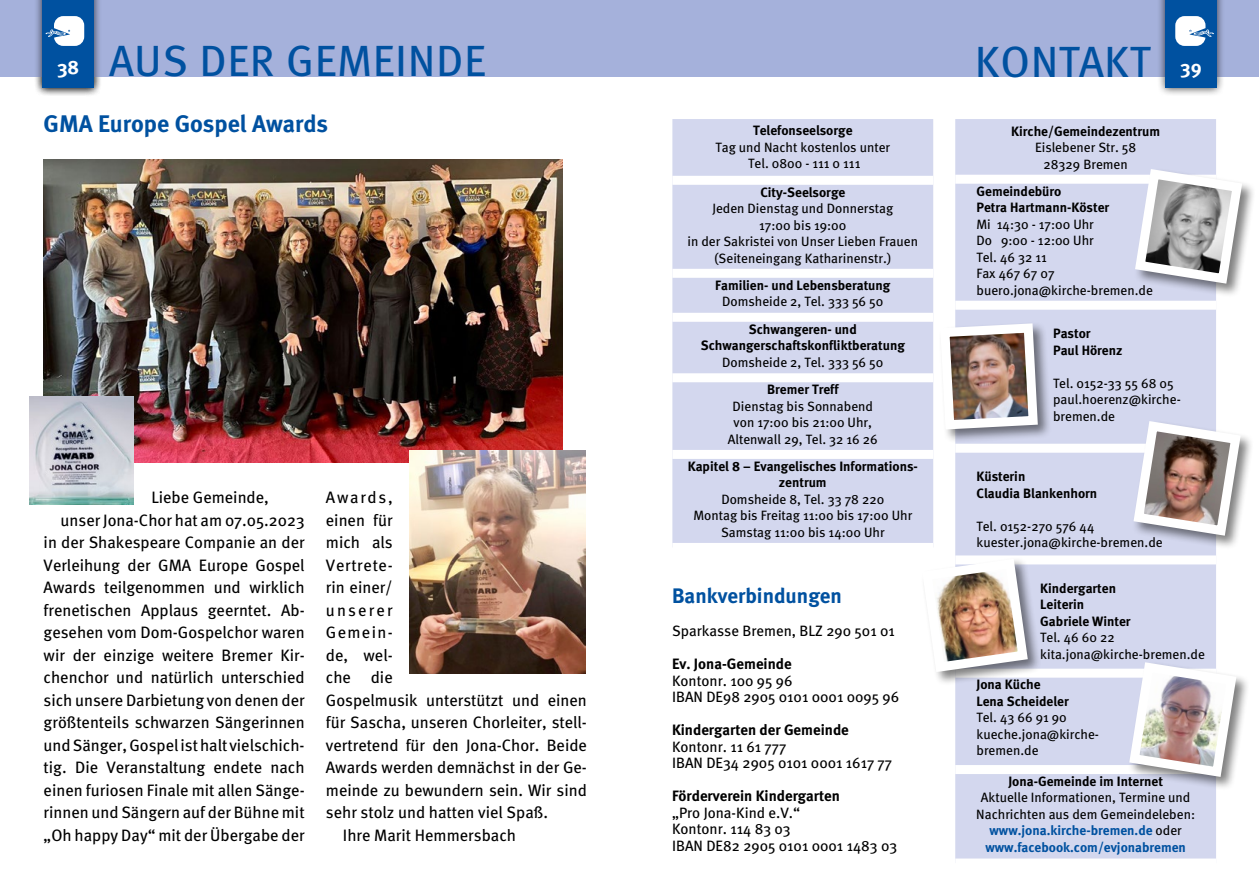
<style>
.page{position:relative;width:1259px;height:893px;background:#fff}
.page>*{position:absolute;margin:0;border:0;box-sizing:border-box;transform-origin:0 0}
.t1{font:43.65px "Meta Book CE Caps";color:#0051a0}
.t2{font:24px "Meta Bold CE";color:#0051a0}
.t3{font:21px "Meta Bold CE";color:#0051a0}
.t4{font:19.5px "Meta Bold CE";color:#fff}
.t5{font:16.5px "Meta Book CE";color:#000}
.t6{font:16.5px "Meta Book CE";letter-spacing:.04em;color:#000}
.t7{font:16.5px "Meta Book CE";letter-spacing:.13em;color:#000}
.t8{font:15px/16.5px "Meta Book CE";color:#000}
.t9{font:15px "Meta Bold CE";color:#000}
.t10{font:13.5px/16.5px "Meta Book CE";color:#000;text-align:center}
.t11{font:13.5px/16.5px "Meta Bold CE";color:#000}
.t12{font:13.5px/16.5px "Meta Bold CE";color:#0051a0;text-align:center}
.s1{font-family:"Meta Book CE";color:#000}
</style>
<div class="page">
<div style="left:629px;top:0;width:630px;height:77px;background:#a5b1db"></div>
<div style="left:1156px;top:0;width:69px;height:97px;background:#000;opacity:.75"></div>
<div style="left:1165px;top:0;width:51px;height:88px;background:#0051a0"></div>
<svg style="left:1175px;top:16px;width:39px;height:30px"></svg>
<div style="left:0;top:0;width:629px;height:77px;background:#a5b1db"></div>
<div style="left:34px;top:0;width:68px;height:97px;background:#000;opacity:.75"></div>
<div style="left:43px;top:0;width:51px;height:88px;background:#0051a0"></div>
<svg style="left:46px;top:16px;width:38px;height:30px"></svg>
<div style="left:672px;top:119px;width:261px;height:424px;background:#d3d7ee"></div>
<div style="left:672px;top:176px;width:261px;height:9px;background:#fff"></div>
<div style="left:672px;top:269px;width:261px;height:9px;background:#fff"></div>
<div style="left:672px;top:313px;width:261px;height:9px;background:#fff"></div>
<div style="left:672px;top:373px;width:261px;height:9px;background:#fff"></div>
<div style="left:672px;top:450px;width:261px;height:9px;background:#fff"></div>
<div style="left:955px;top:119px;width:261px;height:739px;background:#d3d7ee"></div>
<div style="left:955px;top:175px;width:261px;height:9px;background:#fff"></div>
<div style="left:955px;top:301px;width:261px;height:9px;background:#fff"></div>
<div style="left:955px;top:444px;width:261px;height:9px;background:#fff"></div>
<div style="left:955px;top:555px;width:261px;height:9px;background:#fff"></div>
<div style="left:955px;top:669px;width:261px;height:9px;background:#fff"></div>
<div style="left:955px;top:765px;width:261px;height:9px;background:#fff"></div>
<div style="left:1131px;top:419px;width:123px;height:131px;background:#000;opacity:.5"></div>
<svg style="left:1128px;top:416px;width:117px;height:125px"></svg>
<div style="left:1127px;top:660px;width:123px;height:131px;background:#000;opacity:.5"></div>
<img style="left:1124px;top:657px;width:117px;height:125px">
<div style="left:920px;top:557px;width:121px;height:129px;background:#000;opacity:.5"></div>
<img style="left:920px;top:554px;width:113px;height:123px">
<div style="left:938px;top:321px;width:114px;height:123px;background:#000;opacity:.5"></div>
<img style="left:938px;top:319px;width:104px;height:115px">
<div style="left:1133px;top:167px;width:123px;height:131px;background:#000;opacity:.5"></div>
<svg style="left:1130px;top:164px;width:117px;height:125px"></svg>
<img style="left:44px;top:159px;width:519px;height:303px">
<img style="left:410px;top:450px;width:175px;height:224px">
<img style="left:29px;top:397px;width:104px;height:107px">
<p class="t4" style="left:57px;top:55px;width:24px">38</p>
<h1 class="t1" style="left:109px;top:23px;width:379px">AUS DER GEMEINDE</h1>
<h1 class="t1" style="left:974px;top:35px;width:177px">KONTAKT</h1>
<p class="t4" style="left:1180px;top:55px;width:23px">39</p>
<h2 class="t2" style="left:44px;top:108px;width:286px">GMA Europe Gospel Awards</h2>
<p class="t5" style="left:151px;top:487px;width:119px">Liebe Gemeinde,</p>
<p class="t5" style="left:61px;top:510px;width:245px">unser Jona-Chor hat am 07.05.2023</p>
<p class="t5" style="left:44px;top:532px;width:262px">in der Shakespeare Companie an der</p>
<p class="t5" style="left:44px;top:555px;width:262px">Verleihung der GMA Europe Gospel</p>
<p class="t5" style="left:44px;top:577px;width:262px">Awards teilgenommen und wirklich</p>
<p class="t5" style="left:44px;top:600px;width:262px">frenetischen Applaus geerntet. Ab-</p>
<p class="t5" style="left:44px;top:622px;width:262px">gesehen vom Dom-Gospelchor waren</p>
<p class="t5" style="left:44px;top:645px;width:262px">wir der einzige weitere Bremer Kir-</p>
<p class="t5" style="left:44px;top:667px;width:262px">chenchor und natürlich unterschied</p>
<p class="t5" style="left:44px;top:690px;width:262px">sich unsere Darbietung von denen der</p>
<p class="t5" style="left:44px;top:712px;width:262px">größtenteils schwarzen Sängerinnen</p>
<p class="t5" style="left:44px;top:735px;width:262px">und Sänger, Gospel ist halt vielschich-</p>
<p class="t5" style="left:44px;top:757px;width:262px">tig. Die Veranstaltung endete nach</p>
<p class="t5" style="left:44px;top:780px;width:262px">einen furiosen Finale mit allen Sänge-</p>
<p class="t5" style="left:44px;top:802px;width:262px">rinnen und Sängern auf der Bühne mit</p>
<p class="t5" style="left:44px;top:825px;width:262px">„Oh happy Day“ mit der Übergabe der</p>
<p class="t5" style="left:326px;top:487px;width:68px">Awards,</p>
<p class="t5" style="left:326px;top:510px;width:68px">einen für</p>
<p class="t5" style="left:326px;top:532px;width:68px">mich als</p>
<p class="t6" style="left:326px;top:555px;width:68px">Vertrete-</p>
<p class="t5" style="left:326px;top:577px;width:68px">rin einer/</p>
<p class="t7" style="left:326px;top:600px;width:68px">unserer</p>
<p class="t5" style="left:326px;top:622px;width:68px">Gemein-</p>
<p class="t5" style="left:326px;top:645px;width:68px">de, wel-</p>
<p class="t5" style="left:326px;top:667px;width:68px">che die</p>
<p class="t5" style="left:326px;top:690px;width:262px">Gospelmusik unterstützt und einen</p>
<p class="t5" style="left:326px;top:712px;width:262px">für Sascha, unseren Chorleiter, stell-</p>
<p class="t5" style="left:326px;top:735px;width:262px">vertretend für den Jona-Chor. Beide</p>
<p class="t5" style="left:326px;top:757px;width:262px">Awards werden demnächst in der Ge-</p>
<p class="t5" style="left:326px;top:780px;width:262px">meinde zu bewundern sein. Wir sind</p>
<p class="t5" style="left:326px;top:802px;width:224px">sehr stolz und hatten viel Spaß.</p>
<p class="t5" style="left:343px;top:825px;width:175px">Ihre Marit Hemmersbach</p>
<p class="t11" style="left:753px;top:123px;width:101px">Telefonseelsorge</p>
<p class="t10" style="left:715px;top:139px;width:176px">Tag und Nacht kostenlos unter<br>Tel. 0800 - 111 0 111</p>
<p class="t11" style="left:760px;top:184px;width:86px">City-Seelsorge</p>
<p class="t10" style="left:687px;top:200px;width:232px">Jeden Dienstag und Donnerstag<br>17:00 bis 19:00<br>in der Sakristei von Unser Lieben Frauen (Seiteneingang Katharinenstr.)</p>
<p class="t11" style="left:715px;top:277px;width:177px">Familien- und Lebensberatung</p>
<p class="t10" style="left:722px;top:293px;width:163px">Domsheide 2, Tel. 333 56 50</p>
<p class="t11" style="left:701px;top:321px;width:205px;text-align:center">Schwangeren- und<br>Schwangerschaftskonfliktberatung</p>
<p class="t10" style="left:722px;top:354px;width:163px">Domsheide 2, Tel. 333 56 50</p>
<p class="t11" style="left:767px;top:381px;width:73px">Bremer Treff</p>
<p class="t10" style="left:728px;top:398px;width:151px">Dienstag bis Sonnabend von 17:00 bis 21:00 Uhr,<br>Altenwall 29, Tel. 32 16 26</p>
<p class="t11" style="left:688px;top:458px;width:232px;text-align:center">Kapitel 8 – Evangelisches Informations&shy;zentrum</p>
<p class="t10" style="left:693px;top:491px;width:220px">Domsheide 8, Tel. 33 78 220<br>Montag bis Freitag 11:00 bis 17:00 Uhr<br>Samstag 11:00 bis 14:00 Uhr</p>
<p class="t3" style="left:672px;top:583px;width:171px">Bankverbindungen</p>
<p class="t8" style="left:672px;top:623px;width:224px">Sparkasse Bremen, BLZ 290 501 01</p>
<p class="t9" style="left:672px;top:655px;width:121px">Ev. Jona-Gemeinde</p>
<p class="t8" style="left:672px;top:673px;width:229px">Kontonr. 100 95 96<br>IBAN DE98 2905 0101 0001 0095 96</p>
<p class="t9" style="left:672px;top:721px;width:178px">Kindergarten der Gemeinde</p>
<p class="t8" style="left:672px;top:739px;width:221px">Kontonr. 11 61 777<br>IBAN DE34 2905 0101 0001 1617 77</p>
<p class="t9" style="left:672px;top:787px;width:169px">Förderverein Kindergarten</p>
<p class="t8" style="left:672px;top:805px;width:227px">„Pro Jona-Kind e.V.“<br>Kontonr. 114 83 03<br>IBAN DE82 2905 0101 0001 1483 03</p>
<p class="t11" style="left:1011px;top:123px;width:150px">Kirche/Gemeindezentrum</p>
<p class="t10" style="left:1035px;top:139px;width:103px">Eislebener Str. 58<br>28329 Bremen</p>
<p class="t11" style="left:976px;top:183px;width:134px">Gemeindebüro<br>Petra Hartmann-Köster</p>
<p class="t10" style="left:976px;top:216px;width:178px;text-align:left">Mi 14:30 - 17:00 Uhr<br>Do 9:00 - 12:00 Uhr<br>Tel. 46 32 11<br>Fax 467 67 07 buero.jona@kirche-bremen.de</p>
<p class="t11" style="left:1053px;top:325px;width:71px">Pastor<br>Paul Hörenz</p>
<p class="t10" style="left:1053px;top:375px;width:129px;text-align:left">Tel. 0152-33 55 68 05 paul.hoerenz@kirche&shy;bremen.de</p>
<p class="t11" style="left:976px;top:468px;width:122px">Küsterin<br>Claudia Blankenhorn</p>
<p class="t10" style="left:976px;top:518px;width:188px;text-align:left">Tel. 0152-270 576 44 kuester.jona@kirche-bremen.de</p>
<p class="t11" style="left:1040px;top:580px;width:92px">Kindergarten<br>Leiterin<br>Gabriele Winter</p>
<p class="t10" style="left:1040px;top:629px;width:166px;text-align:left">Tel. 46 60 22 kita.jona@kirche-bremen.de</p>
<p class="t11" style="left:976px;top:677px;width:94px">Jona Küche<br>Lena Scheideler</p>
<p class="t10" style="left:976px;top:710px;width:124px;text-align:left">Tel. 43 66 91 90 kueche.jona@kirche&shy;bremen.de</p>
<p class="t11" style="left:1008px;top:773px;width:156px">Jona-Gemeinde im Internet</p>
<p class="t10" style="left:976px;top:790px;width:220px">Aktuelle Informationen, Termine und<br>Nachrichten aus dem Gemeindeleben:</p>
<p class="t12" style="left:985px;top:822px;width:202px">www.jona.kirche-bremen.de <span class="s1">oder </span>www.facebook.com/evjonabremen</p>
</div>
